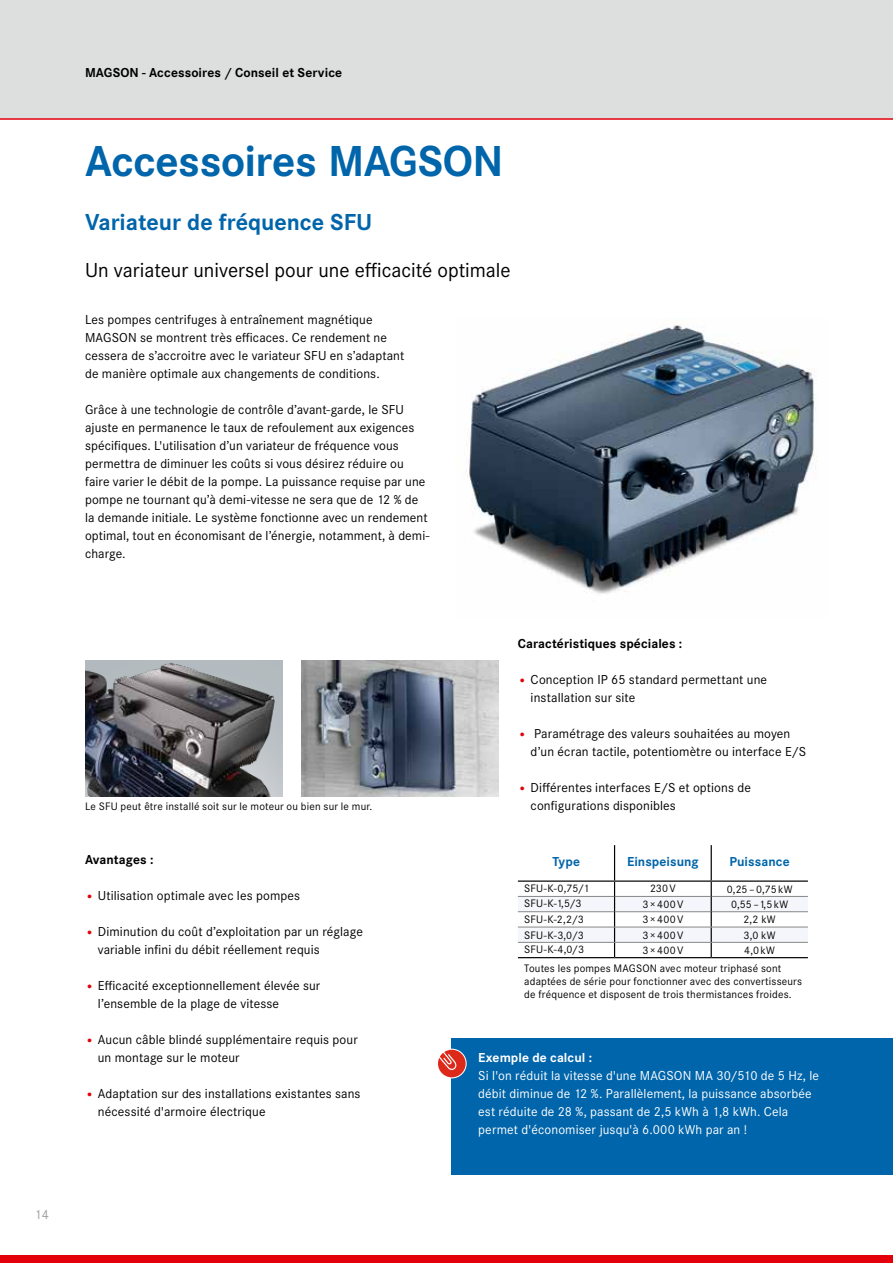
<style>
.page{position:relative;width:893px;height:1263px;background:#fff}
.page>*{position:absolute;margin:0;border:0;box-sizing:border-box;transform-origin:0 0}
.t1{font:700 45px "Corporate S";letter-spacing:-.01em;color:#0065aa}
.t2{font:700 24px "Corporate S";color:#0065aa}
.t3{font:21px "Corporate S";color:#000}
.t4{font:13.5px/18px "Corporate S";letter-spacing:.005em;color:#000}
.t5{font:13.5px/18px "Corporate S";letter-spacing:.01em;color:#fff}
.t6{font:700 13.5px "Corporate S";letter-spacing:.005em;color:#000}
.t7{font:700 13.5px "Corporate S";letter-spacing:.005em;color:#0065aa}
.t8{font:700 13.5px "Corporate S";letter-spacing:.005em;color:#fff}
.t9{font:13.5px "Corporate S";color:#9c9c9d}
.t10{font:11.25px/12.8px "Corporate S";letter-spacing:.015em;color:#000}
.s1{color:#e3000b}
</style>
<div class="page">
<div style="left:0;top:0;width:893px;height:119px;background:#dddede"></div>
<div style="left:0;top:1255px;width:893px;height:8px;background:#e3000b"></div>
<hr style="left:0;top:118px;width:893px;height:2px;background:#e3000b">
<img style="left:301px;top:660px;width:198px;height:137px">
<img style="left:465px;top:325px;width:352px;height:269px">
<img style="left:85px;top:661px;width:192px;height:136px">
<div style="left:452px;top:1038px;width:441px;height:137px;background:#0065aa"></div>
<svg style="left:437px;top:1049px;width:30px;height:29px"></svg>
<svg style="left:438px;top:1050px;width:28px;height:27px"></svg>
<hr style="left:518px;top:880px;width:97px;height:2px;background:#000">
<hr style="left:615px;top:880px;width:96px;height:2px;background:#000">
<hr style="left:711px;top:880px;width:97px;height:2px;background:#000">
<hr style="left:711px;top:845px;width:1px;height:35px;background:#000">
<hr style="left:518px;top:957px;width:97px;height:1px;background:#000">
<hr style="left:615px;top:957px;width:96px;height:1px;background:#000">
<hr style="left:711px;top:957px;width:97px;height:1px;background:#000">
<hr style="left:614px;top:845px;width:1px;height:35px;background:#000">
<svg style="left:518px;top:882px;width:290px;height:75px"></svg>
<hr style="left:518px;top:927px;width:97px;height:1px;background:#868786">
<hr style="left:615px;top:927px;width:96px;height:1px;background:#868786">
<hr style="left:711px;top:927px;width:97px;height:1px;background:#868786">
<hr style="left:518px;top:942px;width:97px;height:1px;background:#868786">
<hr style="left:615px;top:942px;width:96px;height:1px;background:#868786">
<hr style="left:711px;top:942px;width:97px;height:1px;background:#868786">
<p class="t9" style="left:35px;top:1206px;width:16px">14</p>
<p class="t6" style="left:85px;top:64px;width:259px">MAGSON - Accessoires / Conseil et Service</p>
<h1 class="t1" style="left:85px;top:136px;width:420px">Accessoires MAGSON</h1>
<h2 class="t2" style="left:85px;top:209px;width:289px">Variateur de fréquence SFU</h2>
<h3 class="t3" style="left:85px;top:258px;width:427px">Un variateur universel pour une efficacité optimale</h3>
<p class="t4" style="left:85px;top:311px;width:321px">Les pompes centrifuges à entraînement magnétique MAGSON se montrent très efficaces. Ce rendement ne cessera de s’accroitre avec le variateur SFU en s’adaptant de manière optimale aux changements de conditions.</p>
<p class="t4" style="left:85px;top:401px;width:346px">Grâce à une technologie de contrôle d’avant-garde, le SFU ajuste en permanence le taux de refoulement aux exigences spécifiques. L'utilisation d’un variateur de fréquence vous permettra de diminuer les coûts si vous désirez réduire ou faire varier le débit de la pompe. La puissance requise par une pompe ne tournant qu’à demi-vitesse ne sera que de 12 % de la demande initiale. Le système fonctionne avec un rendement optimal, tout en économisant de l’énergie, notamment, à demi&shy;charge.</p>
<p class="t6" style="left:518px;top:636px;width:166px">Caractéristiques spéciales :</p>
<p class="t4" style="left:531px;top:671px;width:238px;text-indent:-13px"><span class="s1">•</span> Conception IP 65 standard permettant une installation sur site</p>
<p class="t4" style="left:531px;top:724px;width:277px;text-indent:-13px"><span class="s1">•</span> Paramétrage des valeurs souhaitées au moyen d’un écran tactile, potentiomètre ou interface E/S</p>
<p class="t4" style="left:518px;top:778px;width:235px"><span class="s1">•</span> Différentes interfaces E/S et options de</p>
<p class="t10" style="left:85px;top:800px;width:289px">Le SFU peut être installé soit sur le moteur ou bien sur le mur.</p>
<p class="t4" style="left:531px;top:796px;width:147px">configurations disponibles</p>
<p class="t6" style="left:85px;top:852px;width:70px">Avantages :</p>
<p class="t4" style="left:85px;top:887px;width:217px"><span class="s1">•</span> Utilisation optimale avec les pompes</p>
<p class="t4" style="left:98px;top:923px;width:267px;text-indent:-13px"><span class="s1">•</span> Diminution du coût d’exploitation par un réglage variable infini du débit réellement requis</p>
<p class="t4" style="left:98px;top:977px;width:224px;text-indent:-13px"><span class="s1">•</span> Efficacité exceptionnellement élevée sur l’ensemble de la plage de vitesse</p>
<p class="t4" style="left:98px;top:1031px;width:261px;text-indent:-13px"><span class="s1">•</span> Aucun câble blindé supplémentaire requis pour un montage sur le moteur</p>
<p class="t4" style="left:98px;top:1085px;width:264px;text-indent:-13px"><span class="s1">•</span> Adaptation sur des installations existantes sans nécessité d'armoire électrique</p>
<p class="t7" style="left:552px;top:853px;width:29px">Type</p>
<p class="t7" style="left:627px;top:854px;width:73px">Einspeisung</p>
<p class="t7" style="left:729px;top:853px;width:62px">Puissance</p>
<p class="t10" style="left:524px;top:882px;width:67px">SFU-K-0,75/1</p>
<p class="t10" style="left:650px;top:882px;width:27px">230V</p>
<p class="t10" style="left:727px;top:883px;width:67px">0,25–0,75kW</p>
<p class="t10" style="left:524px;top:897px;width:59px">SFU-K-1,5/3</p>
<p class="t10" style="left:642px;top:898px;width:43px">3×400V</p>
<p class="t10" style="left:731px;top:898px;width:59px">0,55–1,5kW</p>
<p class="t10" style="left:524px;top:913px;width:61px">SFU-K-2,2/3</p>
<p class="t10" style="left:642px;top:913px;width:43px">3×400V</p>
<p class="t10" style="left:743px;top:913px;width:34px">2,2 kW</p>
<p class="t10" style="left:524px;top:929px;width:61px">SFU-K-3,0/3</p>
<p class="t10" style="left:642px;top:929px;width:43px">3×400V</p>
<p class="t10" style="left:743px;top:929px;width:34px">3,0 kW</p>
<p class="t10" style="left:524px;top:943px;width:61px">SFU-K-4,0/3</p>
<p class="t10" style="left:642px;top:944px;width:43px">3×400V</p>
<p class="t10" style="left:744px;top:944px;width:32px">4,0kW</p>
<p class="t10" style="left:524px;top:962px;width:279px">Toutes les pompes MAGSON avec moteur triphasé sont adaptées de série pour fonctionner avec des convertisseurs de fréquence et disposent de trois thermistances froides.</p>
<p class="t8" style="left:478px;top:1050px;width:115px">Exemple de calcul :</p>
<p class="t5" style="left:478px;top:1067px;width:342px">Si l'on réduit la vitesse d'une MAGSON MA 30/510 de 5 Hz, le débit diminue de 12 %. Parallèlement, la puissance absorbée est réduite de 28 %, passant de 2,5 kWh à 1,8 kWh. Cela permet d'économiser jusqu'à 6.000 kWh par an !</p>
</div>
